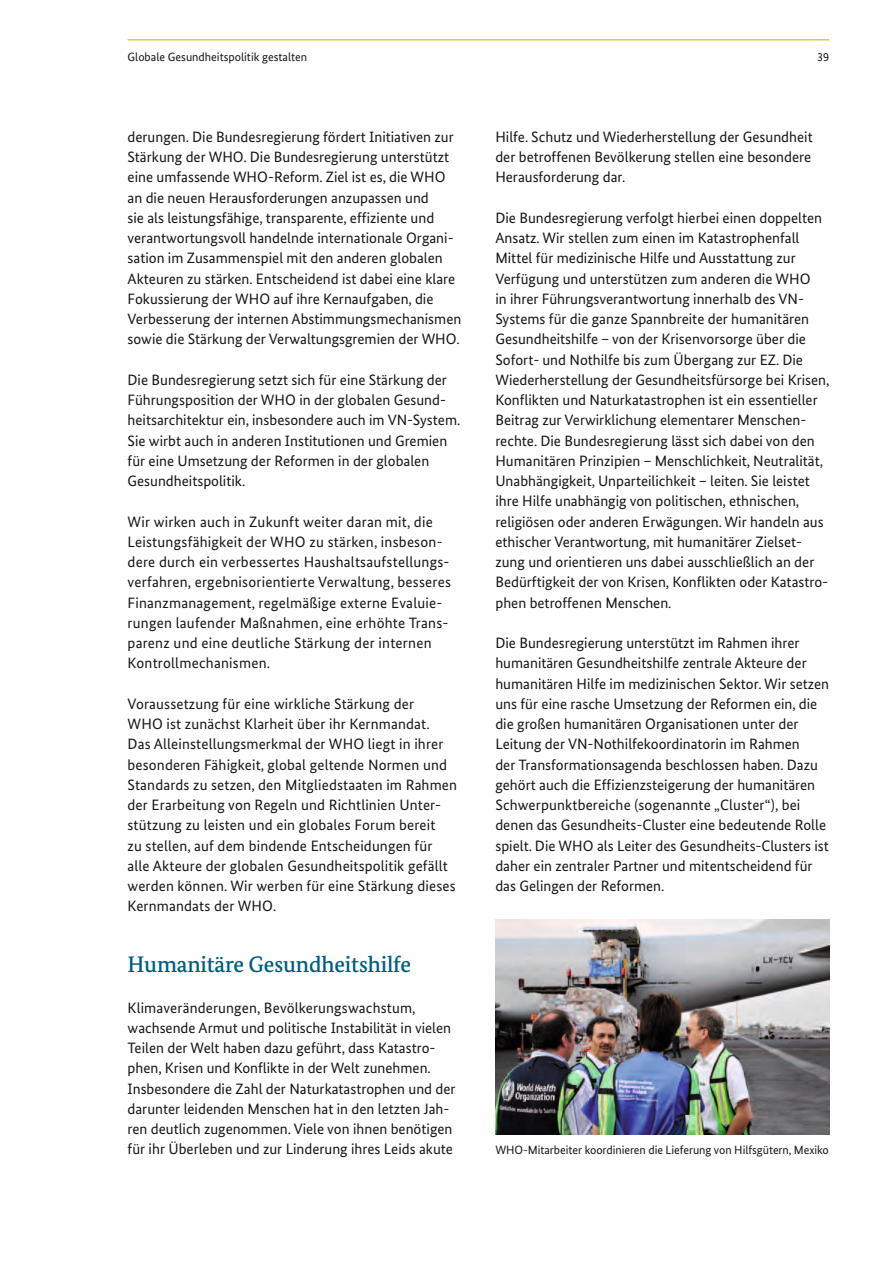
<style>
.page{position:relative;width:893px;height:1263px;background:#fff}
.page>*{position:absolute;margin:0;border:0;box-sizing:border-box;transform-origin:0 0}
.t1{font:500 22.5px "Bundes Serif";letter-spacing:-.01em;color:#005d7f}
.t2{font:15px/20.2px "Bundes Sans";color:#151616}
.t3{font:12px "Bundes Sans";letter-spacing:-.005em;color:#151616}
</style>
<div class="page">
<hr style="left:128px;top:39px;width:701px;height:2px;background:#cfd53b">
<img style="left:495px;top:920px;width:334px;height:214px">
<p class="t3" style="left:128px;top:49px;width:181px">Globale Gesundheitspolitik gestalten</p>
<p class="t3" style="left:817px;top:49px;width:13px">39</p>
<p class="t2" style="left:128px;top:126px;width:335px">derungen. Die Bundesregierung fördert Initiativen zur Stärkung der WHO. Die Bundesregierung unterstützt eine umfassende WHO-Reform. Ziel ist es, die WHO an die neuen Herausforderungen anzupassen und<br>sie als leistungsfähige, transparente, effiziente und verantwortungsvoll handelnde internationale Organi&shy;sation im Zusammenspiel mit den anderen globalen Akteuren zu stärken. Entscheidend ist dabei eine klare Fokussierung der WHO auf ihre Kernaufgaben, die Verbesserung der internen Abstimmungsmechanismen sowie die Stärkung der Verwaltungsgremien der WHO.</p>
<p class="t2" style="left:128px;top:369px;width:334px">Die Bundesregierung setzt sich für eine Stärkung der Führungsposition der WHO in der globalen Gesund&shy;heitsarchitektur ein, insbesondere auch im VN-System.<br>Sie wirbt auch in anderen Institutionen und Gremien für eine Umsetzung der Reformen in der globalen Gesundheitspolitik.</p>
<p class="t2" style="left:128px;top:511px;width:325px">Wir wirken auch in Zukunft weiter daran mit, die Leistungsfähigkeit der WHO zu stärken, insbeson&shy;dere durch ein verbessertes Haushaltsaufstellungs&shy;verfahren, ergebnisorientierte Verwaltung, besseres Finanzmanagement, regelmäßige externe Evaluie&shy;rungen laufender Maßnahmen, eine erhöhte Trans&shy;parenz und eine deutliche Stärkung der internen Kontrollmechanismen.</p>
<p class="t2" style="left:128px;top:693px;width:331px">Voraussetzung für eine wirkliche Stärkung der<br>WHO ist zunächst Klarheit über ihr Kernmandat.<br>Das Alleinstellungsmerkmal der WHO liegt in ihrer besonderen Fähigkeit, global geltende Normen und Standards zu setzen, den Mitgliedstaaten im Rahmen der Erarbeitung von Regeln und Richtlinien Unter&shy;stützung zu leisten und ein globales Forum bereit<br>zu stellen, auf dem bindende Entscheidungen für alle Akteure der globalen Gesundheitspolitik gefällt werden können. Wir werben für eine Stärkung dieses Kernmandats der WHO.</p>
<h1 class="t1" style="left:128px;top:951px;width:285px">Humanitäre Gesundheitshilfe</h1>
<p class="t2" style="left:128px;top:997px;width:330px">Klimaveränderungen, Bevölkerungswachstum, wachsende Armut und politische Instabilität in vielen Teilen der Welt haben dazu geführt, dass Katastro&shy;phen, Krisen und Konflikte in der Welt zunehmen.<br>Insbesondere die Zahl der Naturkatastrophen und der darunter leidenden Menschen hat in den letzten Jah&shy;ren deutlich zugenommen. Viele von ihnen benötigen für ihr Überleben und zur Linderung ihres Leids akute</p>
<p class="t2" style="left:495px;top:126px;width:319px;text-align:justify">Hilfe. Schutz und Wiederherstellung der Gesundheit der betroffenen Bevölkerung stellen eine besondere Herausforderung dar.</p>
<p class="t2" style="left:495px;top:207px;width:336px">Die Bundesregierung verfolgt hierbei einen doppelten Ansatz. Wir stellen zum einen im Katastrophenfall Mittel für medizinische Hilfe und Ausstattung zur Verfügung und unterstützen zum anderen die WHO<br>in ihrer Führungsverantwortung innerhalb des VN-Systems für die ganze Spannbreite der humanitären Gesundheitshilfe – von der Krisenvorsorge über die Sofort- und Nothilfe bis zum Übergang zur EZ. Die Wiederherstellung der Gesundheitsfürsorge bei Krisen, Konflikten und Naturkatastrophen ist ein essentieller Beitrag zur Verwirklichung elementarer Menschen&shy;rechte. Die Bundesregierung lässt sich dabei von den Humanitären Prinzipien – Menschlichkeit, Neutralität, Unabhängigkeit, Unparteilichkeit – leiten. Sie leistet ihre Hilfe unabhängig von politischen, ethnischen, religiösen oder anderen Erwägungen. Wir handeln aus ethischer Verantwortung, mit humanitärer Zielset&shy;zung und orientieren uns dabei ausschließlich an der Bedürftigkeit der von Krisen, Konflikten oder Katastro&shy;phen betroffenen Menschen.</p>
<p class="t2" style="left:495px;top:633px;width:335px">Die Bundesregierung unterstützt im Rahmen ihrer humanitären Gesundheitshilfe zentrale Akteure der humanitären Hilfe im medizinischen Sektor. Wir setzen uns für eine rasche Umsetzung der Reformen ein, die die großen humanitären Organisationen unter der Leitung der VN-Nothilfekoordinatorin im Rahmen<br>der Transformationsagenda beschlossen haben. Dazu gehört auch die Effizienzsteigerung der humanitären Schwerpunktbereiche (sogenannte „Cluster“), bei denen das Gesundheits-Cluster eine bedeutende Rolle spielt. Die WHO als Leiter des Gesundheits-Clusters ist daher ein zentraler Partner und mitentscheidend für das Gelingen der Reformen.</p>
<p class="t3" style="left:495px;top:1143px;width:335px">WHO-Mitarbeiter koordinieren die Lieferung von Hilfsgütern, Mexiko</p>
</div>
